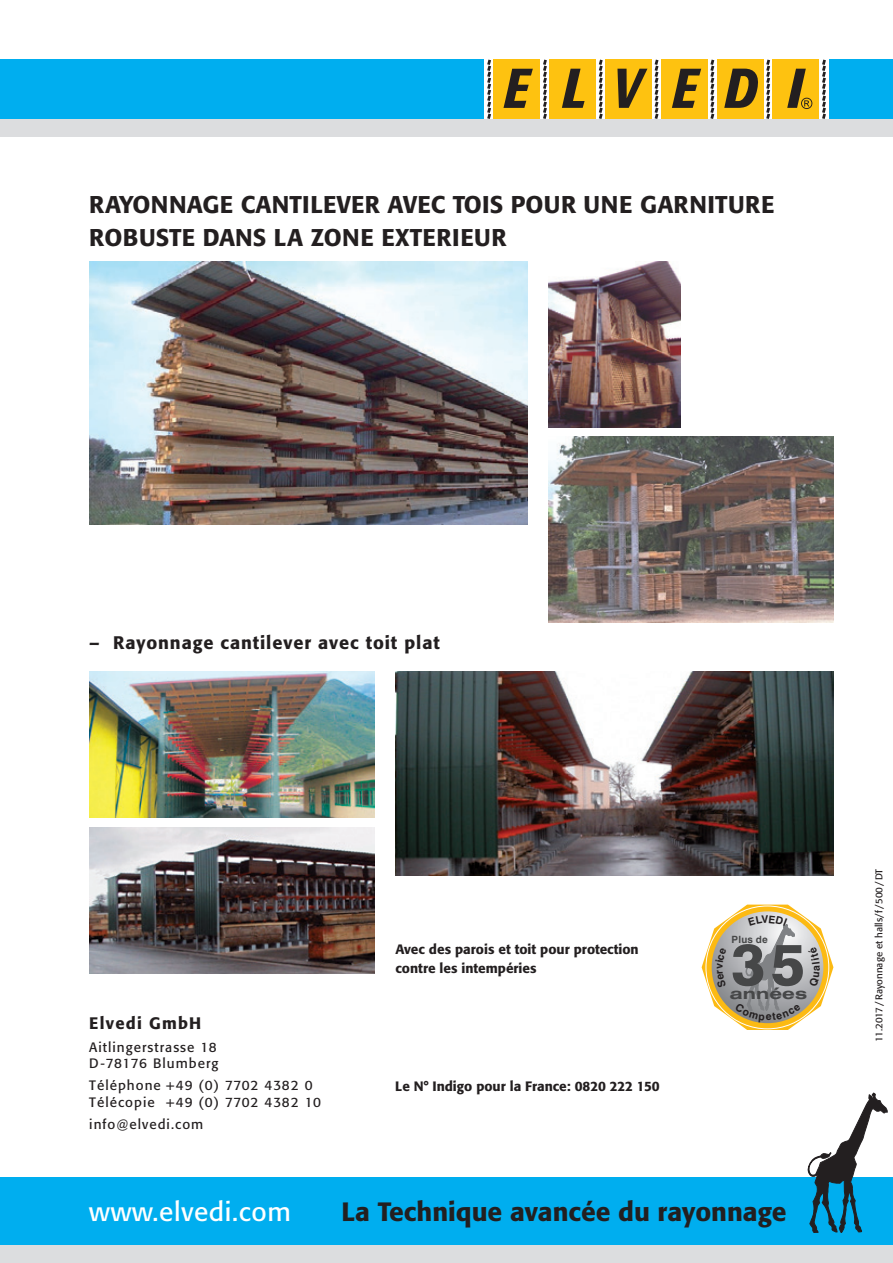
<style>
.page{position:relative;width:893px;height:1263px;background:#fff}
.page>*{position:absolute;margin:0;border:0;box-sizing:border-box;transform-origin:0 0}
.t1{font:800 57.9px "Swiss 721 BT";color:#464748}
.t2{font:500 26.25px "Formata";color:#231f20}
.t3{font:26.25px "Formata";letter-spacing:.025em;color:#fff}
.t4{font:500 24px/33px "Formata";letter-spacing:.01em;color:#231f20}
.t5{font:500 18px "Formata";letter-spacing:.05em;color:#231f20}
.t6{font:500 16.5px "Formata";letter-spacing:.075em;color:#231f20}
.t7{font:700 expanded 15px "Swiss 721 BT";color:#464748;scale:1.19 1}
.t8{font:13.5px/16.2px "Formata";letter-spacing:.075em;color:#231f20}
.t9{font:500 13.5px/19.5px "Formata";color:#231f20}
.t10{font:700 10.05px "Swiss 721 BT";letter-spacing:.02em;color:#464748}
.t11{font:9.75px "Formata";color:#231f20}
</style>
<div class="page">
<div style="left:0;top:1178px;width:893px;height:68px;background:#00aeef"></div>
<div style="left:0;top:60px;width:893px;height:59px;background:#00aeef"></div>
<div style="left:485px;top:60px;width:344px;height:59px;background:#fff"></div>
<svg style="left:822px;top:60px;width:4px;height:59px"></svg>
<div style="left:773px;top:60px;width:46px;height:59px;background:#fec210"></div>
<div style="left:494px;top:60px;width:46px;height:59px;background:#fec210"></div>
<svg style="left:487px;top:60px;width:4px;height:59px"></svg>
<svg style="left:503px;top:60px;width:309px;height:59px"></svg>
<div style="left:0;top:119px;width:893px;height:17px;background:#dcdddf"></div>
<div style="left:0;top:1246px;width:893px;height:17px;background:#dcdddf"></div>
<svg style="left:808px;top:1093px;width:79px;height:140px"></svg>
<img style="left:549px;top:261px;width:131px;height:166px">
<img style="left:89px;top:261px;width:438px;height:264px">
<img style="left:395px;top:671px;width:438px;height:205px">
<img style="left:89px;top:827px;width:285px;height:146px">
<img style="left:549px;top:437px;width:284px;height:185px">
<img style="left:89px;top:671px;width:285px;height:146px">
<svg style="left:702px;top:904px;width:131px;height:126px"></svg>
<h3 class="t4" style="left:89px;top:188px;width:687px">RAYONNAGE CANTILEVER AVEC TOIS POUR UNE GARNITURE<br>ROBUSTE DANS LA ZONE EXTERIEUR</h3>
<h3 class="t5" style="left:89px;top:632px;width:352px">– Rayonnage cantilever avec toit plat</h3>
<p class="t6" style="left:89px;top:1013px;width:114px">Elvedi GmbH</p>
<p class="t8" style="left:89px;top:1039px;width:131px">Aitlingerstrasse 18<br>D-78176 Blumberg</p>
<p class="t8" style="left:89px;top:1077px;width:233px">Téléphone +49 (0) 7702 4382 0<br>Télécopie +49 (0) 7702 4382 10</p>
<p class="t8" style="left:89px;top:1116px;width:116px">info@elvedi.com</p>
<p class="t9" style="left:395px;top:939px;width:245px">Avec des parois et toit pour protection contre les intempéries</p>
<p class="t9" style="left:395px;top:1076px;width:266px">Le N° Indigo pour la France: 0820 222 150</p>
<p class="t10" style="left:732px;top:933px;width:38px">Plus de</p>
<h1 class="t1" style="left:731px;top:929px;width:75px">35</h1>
<p class="t7" style="left:730px;top:985px;width:67px">années</p>
<h2 class="t3" style="left:89px;top:1196px;width:203px">www.elvedi.com</h2>
<h2 class="t2" style="left:342px;top:1196px;width:447px">La Technique avancée du rayonnage</h2>
<p class="t11" style="left:873px;top:1042px;width:175px;rotate:-90deg">11.2017/Rayonnage et halls/f /500/DT</p>
</div>
